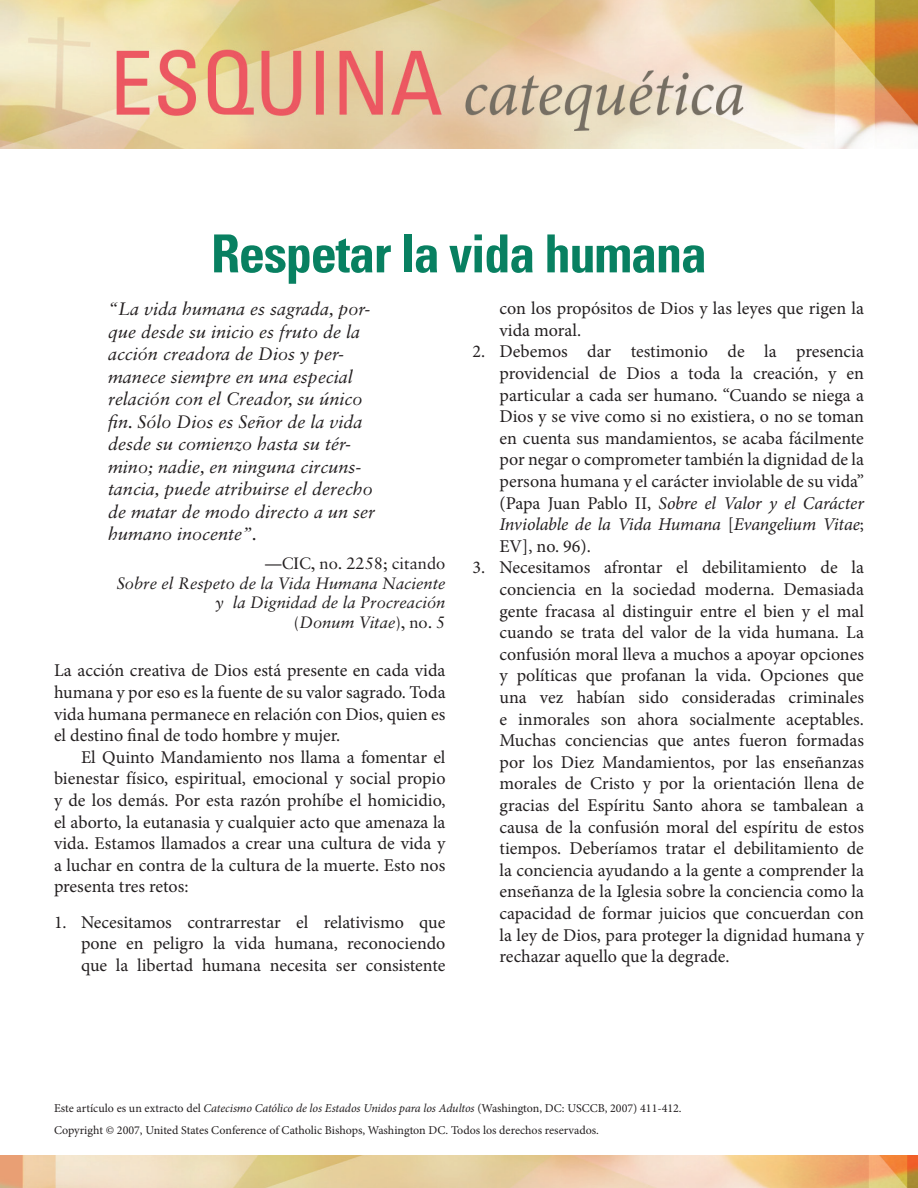
<style>
.page{position:relative;width:918px;height:1188px;background:#fff}
.page>*{position:absolute;margin:0;border:0;box-sizing:border-box;transform-origin:0 0}
.t1{font:700 condensed 52.5px "Univers LT Std";letter-spacing:-.025em;color:#088061}
.t2{font:18px/21.6px "Minion Pro";color:#231f20;text-align:justify}
.t3{font:italic 18px/22.5px "Sabon LT Std";color:#231f20}
.t4{font:italic 16.5px/19.5px "Sabon LT Std";color:#231f20;text-align:right}
.t5{font:16.5px "Sabon LT Std";color:#231f20}
.t6{font:12px/21.8px "Minion Pro";color:#231f20}
.s1{font-style:normal}
.s2{font-style:italic}
</style>
<div class="page">
<img style="left:0;top:1156px;width:918px;height:32px">
<img style="left:0;top:0;width:918px;height:148px">
<h1 class="t1" style="left:211px;top:221px;width:498px">Respetar la vida humana</h1>
<p class="t3" style="left:108px;top:298px;width:269px">“La vida humana es sagrada, por&shy;que desde su inicio es fruto de la acción creadora de Dios y per&shy;manece siempre en una especial relación con el Creador, su único fin. Sólo Dios es Señor de la vida desde su comienzo hasta su tér&shy;mino; nadie, en ninguna circuns&shy;tancia, puede atribuirse el derecho de matar de modo directo a un ser humano inocente”.</p>
<p class="t5" style="left:265px;top:554px;width:182px">—CIC, no. 2258; citando</p>
<p class="t4" style="left:117px;top:573px;width:330px">Sobre el Respeto de la Vida Humana Naciente y la Dignidad de la Procreación<br><span class="s1">(</span>Donum Vitae<span class="s1">), no. 5</span></p>
<p class="t2" style="left:54px;top:660px;width:393px">La acción creativa de Dios está presente en cada vida humana y por eso es la fuente de su valor sagrado. Toda vida humana permanece en relación con Dios, quien es el destino final de todo hombre y mujer.</p>
<p class="t2" style="left:54px;top:746px;width:393px;text-indent:27px">El Quinto Mandamiento nos llama a fomentar el bienestar físico, espiritual, emocional y social propio y de los demás. Por esta razón prohíbe el homicidio, el aborto, la eutanasia y cualquier acto que amenaza la vida. Estamos llamados a crear una cultura de vida y a luchar en contra de la cultura de la muerte. Esto nos presenta tres retos:</p>
<p class="t2" style="left:81px;top:911px;width:366px;text-indent:-27px">1. Necesitamos contrarrestar el relativismo que pone en peligro la vida humana, reconociendo que la libertad humana necesita ser consistente</p>
<p class="t2" style="left:500px;top:298px;width:366px">con los propósitos de Dios y las leyes que rigen la vida moral.</p>
<p class="t2" style="left:500px;top:341px;width:366px;text-indent:-27px">2. Debemos dar testimonio de la presencia providencial de Dios a toda la creación, y en particular a cada ser humano. “Cuando se niega a Dios y se vive como si no existiera, o no se toman en cuenta sus mandamientos, se acaba fácilmente por negar o comprometer también la dignidad de la persona humana y el carácter inviolable de su vida” (Papa Juan Pablo II, <span class="s2">Sobre el Valor y el Carácter Inviolable de la Vida Humana</span> [<span class="s2">Evangelium Vitae</span>; EV], no. 96).</p>
<p class="t2" style="left:500px;top:557px;width:366px;text-indent:-27px">3. Necesitamos afrontar el debilitamiento de la conciencia en la sociedad moderna. Demasiada gente fracasa al distinguir entre el bien y el mal cuando se trata del valor de la vida humana. La confusión moral lleva a muchos a apoyar opciones y políticas que profanan la vida. Opciones que una vez habían sido consideradas criminales e inmorales son ahora socialmente aceptables.<br>Muchas conciencias que antes fueron formadas por los Diez Mandamientos, por las enseñanzas morales de Cristo y por la orientación llena de gracias del Espíritu Santo ahora se tambalean a causa de la confusión moral del espíritu de estos tiempos. Deberíamos tratar el debilitamiento de la conciencia ayudando a la gente a comprender la enseñanza de la Iglesia sobre la conciencia como la capacidad de formar juicios que concuerdan con la ley de Dios, para proteger la dignidad humana y rechazar aquello que la degrade.</p>
<p class="t6" style="left:54px;top:1098px;width:629px">Este artículo es un extracto del <span class="s2">Catecismo Católico de los Estados Unidos para los Adultos</span> (Washington, DC: USCCB, 2007) 411-412.<br>Copyright © 2007, United States Conference of Catholic Bishops, Washington DC. Todos los derechos reservados.</p>
</div>
